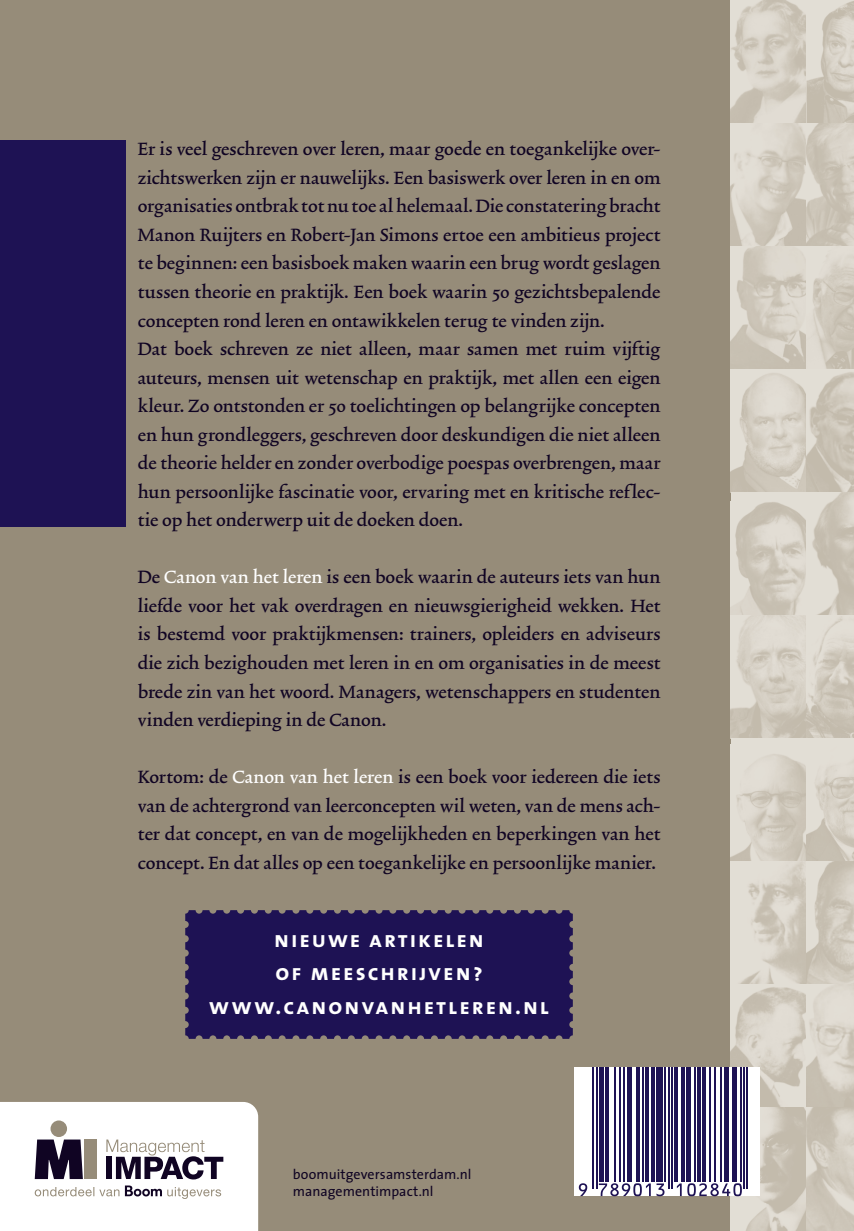
<style>
.page{position:relative;width:854px;height:1231px;background:#fff}
.page>*{position:absolute;margin:0;border:0;box-sizing:border-box;transform-origin:0 0}
.t1{font:22.75px/33.2px "The Sans Bold Caps";letter-spacing:.085em;color:#fff;text-align:center}
.t2{font:21px/28.5px "Trinite No 2 Med Wid";letter-spacing:.005em;color:#100423;text-align:justify}
.t3{font:14px/17.5px "The Sans";color:#100423}
.s1{color:#fff}
</style>
<div class="page">
<div style="left:0;top:0;width:853px;height:1230px;background:#968c79"></div>
<div style="left:0;top:140px;width:125px;height:387px;background:#1e1254"></div>
<img style="left:730px;top:0;width:76px;height:123px">
<svg style="left:730px;top:123px;width:76px;height:123px;background:#d6d0c5"></svg>
<svg style="left:730px;top:246px;width:76px;height:123px;background:#d3cdc1"></svg>
<svg style="left:730px;top:369px;width:76px;height:123px;background:#d7d1c6"></svg>
<div style="left:730px;top:492px;width:76px;height:123px;background:#e2ded5"></div>
<img style="left:735px;top:502px;width:71px;height:113px">
<svg style="left:730px;top:615px;width:76px;height:123px;background:#d5d0c4"></svg>
<div style="left:730px;top:738px;width:76px;height:123px;background:#e2ded5"></div>
<img style="left:730px;top:754px;width:76px;height:107px">
<svg style="left:730px;top:861px;width:76px;height:123px;background:#d8d3c8"></svg>
<svg style="left:730px;top:984px;width:76px;height:123px;background:#d6d0c5"></svg>
<svg style="left:730px;top:1107px;width:76px;height:123px;background:#d0c9bd"></svg>
<img style="left:806px;top:0;width:47px;height:123px">
<svg style="left:806px;top:123px;width:47px;height:123px;background:#cfc8bc"></svg>
<svg style="left:806px;top:246px;width:47px;height:123px;background:#d5cfc4"></svg>
<svg style="left:806px;top:369px;width:47px;height:123px;background:#cec7ba"></svg>
<svg style="left:806px;top:492px;width:47px;height:123px;background:#d3cdc2"></svg>
<svg style="left:806px;top:615px;width:47px;height:123px;background:#d4cec2"></svg>
<svg style="left:806px;top:738px;width:47px;height:123px;background:#d7d2c7"></svg>
<svg style="left:806px;top:861px;width:47px;height:123px;background:#d1cabe"></svg>
<svg style="left:806px;top:984px;width:47px;height:123px;background:#d7d1c6"></svg>
<svg style="left:806px;top:1107px;width:47px;height:123px;background:#d0c9bd"></svg>
<svg style="left:574px;top:1067px;width:185px;height:129px;background:#c6c2d3"></svg>
<hr style="left:592px;top:1067px;width:2px;height:121px;background:#1e1254">
<hr style="left:595px;top:1067px;width:2px;height:121px;background:#1e1254">
<hr style="left:599px;top:1067px;width:4px;height:114px;background:#1e1254">
<hr style="left:605px;top:1067px;width:3px;height:114px;background:#1e1254">
<hr style="left:613px;top:1067px;width:2px;height:114px;background:#1e1254">
<hr style="left:618px;top:1067px;width:2px;height:114px;background:#1e1254">
<hr style="left:623px;top:1067px;width:2px;height:114px;background:#1e1254">
<div style="left:626px;top:1067px;width:5px;height:114px;background:#1e1254"></div>
<hr style="left:636px;top:1067px;width:3px;height:114px;background:#1e1254">
<hr style="left:641px;top:1067px;width:2px;height:114px;background:#1e1254">
<svg style="left:644px;top:1067px;width:4px;height:114px"></svg>
<hr style="left:651px;top:1067px;width:3px;height:114px;background:#1e1254">
<div style="left:656px;top:1067px;width:6px;height:114px;background:#1e1254"></div>
<hr style="left:664px;top:1067px;width:2px;height:114px;background:#1e1254">
<hr style="left:667px;top:1067px;width:2px;height:121px;background:#1e1254">
<hr style="left:671px;top:1067px;width:1px;height:121px;background:#1e1254">
<hr style="left:674px;top:1067px;width:3px;height:114px;background:#1e1254">
<svg style="left:680px;top:1067px;width:4px;height:114px"></svg>
<div style="left:685px;top:1067px;width:5px;height:114px;background:#1e1254"></div>
<hr style="left:693px;top:1067px;width:2px;height:114px;background:#1e1254">
<hr style="left:697px;top:1067px;width:3px;height:114px;background:#1e1254">
<hr style="left:702px;top:1067px;width:3px;height:114px;background:#1e1254">
<hr style="left:708px;top:1067px;width:2px;height:114px;background:#1e1254">
<hr style="left:713px;top:1067px;width:2px;height:114px;background:#1e1254">
<hr style="left:720px;top:1067px;width:1px;height:114px;background:#1e1254">
<div style="left:723px;top:1067px;width:5px;height:114px;background:#1e1254"></div>
<div style="left:731px;top:1067px;width:5px;height:114px;background:#1e1254"></div>
<hr style="left:739px;top:1067px;width:2px;height:114px;background:#1e1254">
<hr style="left:743px;top:1067px;width:1px;height:121px;background:#1e1254">
<hr style="left:746px;top:1067px;width:2px;height:121px;background:#1e1254">
<svg style="left:578px;top:1183px;width:9px;height:12px"></svg>
<svg style="left:598px;top:1183px;width:52px;height:13px"></svg>
<svg style="left:656px;top:1183px;width:8px;height:13px"></svg>
<svg style="left:676px;top:1183px;width:5px;height:12px"></svg>
<svg style="left:687px;top:1183px;width:54px;height:13px"></svg>
<svg style="left:0;top:1102px;width:258px;height:128px;background:#e2e1e3"></svg>
<div style="left:185px;top:910px;width:387px;height:128px;background:#1e1254"></div>
<p class="t2" style="left:138px;top:136px;width:524px;text-align:left">Er is veel geschreven over leren, maar goede en toegankelijke over&shy;zichtswerken zijn er nauwelijks. Een basiswerk over leren in en om organisaties ontbrak tot nu toe al helemaal. Die constatering bracht Manon Ruijters en Robert-Jan Simons ertoe een ambitieus project te beginnen: een basisboek maken waarin een brug wordt geslagen tussen theorie en praktijk. Een boek waarin 50 gezichtsbepalende concepten rond leren en ontawikkelen terug te vinden zijn.<br>Dat boek schreven ze niet alleen, maar samen met ruim vijftig auteurs, mensen uit wetenschap en praktijk, met allen een eigen kleur. Zo ontstonden er 50 toelichtingen op belangrijke concepten en hun grondleggers, geschreven door deskundigen die niet alleen de theorie helder en zonder overbodige poespas overbrengen, maar hun persoonlijke fascinatie voor, ervaring met en kritische reflec&shy;tie op het onderwerp uit de doeken doen.</p>
<p class="t2" style="left:138px;top:564px;width:524px">De <span class="s1">Canon van het leren</span> is een boek waarin de auteurs iets van hun liefde voor het vak overdragen en nieuwsgierigheid wekken. Het is bestemd voor praktijkmensen: trainers, opleiders en adviseurs die zich bezighouden met leren in en om organisaties in de meest brede zin van het woord. Managers, wetenschappers en studenten vinden verdieping in de Canon.</p>
<p class="t2" style="left:138px;top:763px;width:524px">Kortom: de <span class="s1">Canon van het leren</span> is een boek voor iedereen die iets van de achtergrond van leerconcepten wil weten, van de mens ach&shy;ter dat concept, en van de mogelijkheden en beperkingen van het concept. En dat alles op een toegankelijke en persoonlijke manier.</p>
<p class="t1" style="left:209px;top:922px;width:341px">nieuwe artikelen<br>of meeschrijven? www.canonvanhetleren.nl</p>
<p class="t3" style="left:293px;top:1164px;width:180px">boomuitgeversamsterdam.nl managementimpact.nl</p>
</div>
